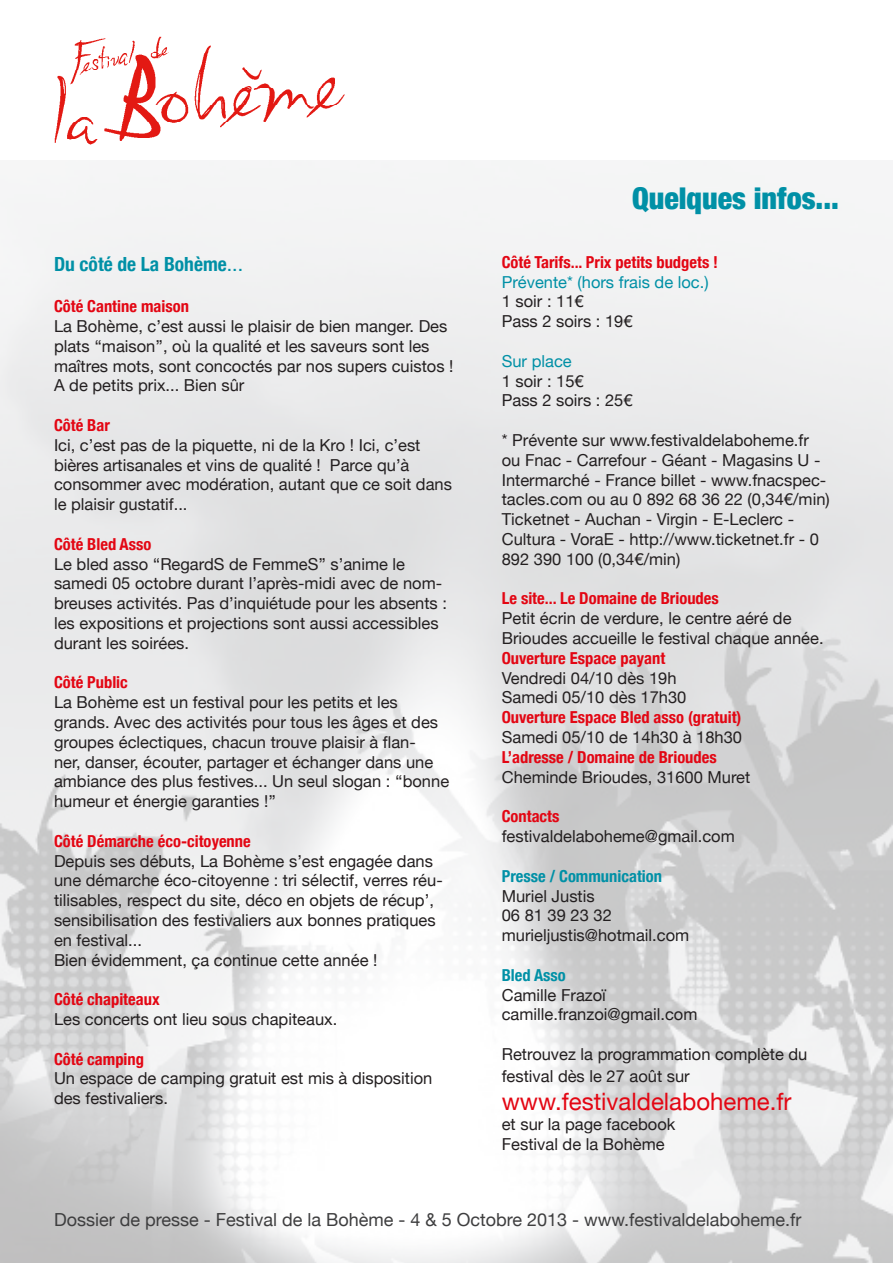
<style>
.page{position:relative;width:893px;height:1263px;background:#fff}
.page>*{position:absolute;margin:0;border:0;box-sizing:border-box;transform-origin:0 0}
.t1{font:900 condensed 30px "Helvetica Neue";color:#0090a6}
.t2{font:24px "Helvetica Neue";color:#e30613}
.t3{font:700 condensed 19.5px "Helvetica Neue";color:#0090a6}
.t4{font:18px "Helvetica Neue";color:#3e3e3f}
.t5{font:16.5px/19.8px "Helvetica Neue";color:#231f20}
.t6{font:700 condensed 16.5px "Helvetica Neue";color:#e30613}
.t7{font:16.5px "Helvetica Neue";color:#0090a6}
.s1{font-weight:400;font-stretch:normal}
.s2{font-weight:700;font-stretch:condensed;color:#e30613}
.s3{font-weight:700;font-stretch:condensed;color:#0090a6}
</style>
<div class="page">
<img style="left:0;top:160px;width:893px;height:1103px">
<img style="left:54px;top:36px;width:291px;height:109px">
<p class="t3" style="left:54px;top:248px;width:191px">Du côté de La Bohème<span class="s1">...</span></p>
<p class="t6" style="left:54px;top:292px;width:136px">Côté Cantine maison</p>
<p class="t5" style="left:54px;top:317px;width:401px">La Bohème, c’est aussi le plaisir de bien manger. Des plats ‘‘maison’’, où la qualité et les saveurs sont les maîtres mots, sont concoctés par nos supers cuistos !<br>A de petits prix... Bien sûr</p>
<p class="t5" style="left:54px;top:416px;width:399px"><span class="s2">Côté Bar<br></span>Ici, c’est pas de la piquette, ni de la Kro ! Ici, c’est bières artisanales et vins de qualité ! Parce qu’à consommer avec modération, autant que ce soit dans le plaisir gustatif...</p>
<p class="t5" style="left:54px;top:535px;width:395px"><span class="s2">Côté Bled Asso<br></span>Le bled asso ‘‘RegardS de FemmeS’’ s’anime le samedi 05 octobre durant l’après-midi avec de nom&shy;breuses activités. Pas d’inquiétude pour les absents : les expositions et projections sont aussi accessibles durant les soirées.</p>
<p class="t5" style="left:54px;top:673px;width:397px"><span class="s2">Côté Public<br></span>La Bohème est un festival pour les petits et les grands. Avec des activités pour tous les âges et des groupes éclectiques, chacun trouve plaisir à flan-<br>ner, danser, écouter, partager et échanger dans une ambiance des plus festives... Un seul slogan : ‘‘bonne humeur et énergie garanties !’’</p>
<p class="t5" style="left:54px;top:832px;width:390px"><span class="s2">Côté Démarche éco-citoyenne<br></span>Depuis ses débuts, La Bohème s’est engagée dans une démarche éco-citoyenne : tri sélectif, verres réu&shy;tilisables, respect du site, déco en objets de récup’, sensibilisation des festivaliers aux bonnes pratiques en festival...</p>
<p class="t5" style="left:54px;top:951px;width:325px">Bien évidemment, ça continue cette année !</p>
<p class="t5" style="left:54px;top:990px;width:285px"><span class="s2">Côté chapiteaux<br></span>Les concerts ont lieu sous chapiteaux.</p>
<p class="t5" style="left:54px;top:1050px;width:380px"><span class="s2">Côté camping<br></span>Un espace de camping gratuit est mis à disposition des festivaliers.</p>
<p class="t1" style="left:632px;top:173px;width:208px">Quelques infos...</p>
<p class="t6" style="left:502px;top:248px;width:218px">Côté Tarifs... Prix petits budgets !</p>
<p class="t7" style="left:502px;top:270px;width:208px">Prévente* (hors frais de loc.)</p>
<p class="t5" style="left:502px;top:293px;width:83px">1 soir : 11€</p>
<p class="t5" style="left:502px;top:312px;width:132px">Pass 2 soirs : 19€</p>
<p class="t7" style="left:502px;top:349px;width:71px">Sur place</p>
<p class="t5" style="left:502px;top:372px;width:83px">1 soir : 15€</p>
<p class="t5" style="left:502px;top:392px;width:132px">Pass 2 soirs : 25€</p>
<p class="t5" style="left:502px;top:431px;width:330px">* Prévente sur www.festivaldelaboheme.fr ou Fnac - Carrefour - Géant - Magasins U - Intermarché - France billet - www.fnacspec&shy;tacles.com ou au 0 892 68 36 22 (0,34€/min)</p>
<p class="t5" style="left:502px;top:510px;width:319px">Ticketnet - Auchan - Virgin - E-Leclerc -<br>Cultura - VoraE - http://www.ticketnet.fr - 0<br>892 390 100 (0,34€/min)</p>
<p class="t6" style="left:502px;top:585px;width:219px">Le site... Le Domaine de Brioudes</p>
<p class="t5" style="left:502px;top:609px;width:323px">Petit écrin de verdure, le centre aéré de<br>Brioudes accueille le festival chaque année.<br><span class="s2">Ouverture Espace payant</span></p>
<p class="t5" style="left:502px;top:669px;width:186px">Vendredi 04/10 dès 19h<br>Samedi 05/10 dès 17h30</p>
<p class="t6" style="left:502px;top:704px;width:241px">Ouverture Espace Bled asso (gratuit)</p>
<p class="t5" style="left:502px;top:728px;width:242px">Samedi 05/10 de 14h30 à 18h30</p>
<p class="t6" style="left:502px;top:743px;width:216px">L’adresse / Domaine de Brioudes</p>
<p class="t5" style="left:502px;top:768px;width:250px">Cheminde Brioudes, 31600 Muret</p>
<p class="t6" style="left:502px;top:803px;width:59px">Contacts</p>
<p class="t5" style="left:502px;top:827px;width:234px">festivaldelaboheme@gmail.com</p>
<p class="t5" style="left:502px;top:867px;width:189px"><span class="s3">Presse / Communication<br></span>Muriel Justis<br>06 81 39 23 32 murieljustis@hotmail.com</p>
<p class="t5" style="left:502px;top:966px;width:197px"><span class="s3">Bled Asso<br></span>Camille Frazoï camille.franzoi@gmail.com</p>
<p class="t5" style="left:502px;top:1044px;width:307px;line-height:21.6px">Retrouvez la programmation complète du festival dès le 27 août sur</p>
<p class="t2" style="left:502px;top:1084px;width:291px">www.festivaldelaboheme.fr</p>
<p class="t5" style="left:502px;top:1115px;width:175px">et sur la page facebook</p>
<p class="t5" style="left:502px;top:1135px;width:164px">Festival de la Bohème</p>
<p class="t4" style="left:54px;top:1207px;width:749px">Dossier de presse - Festival de la Bohème - 4 &amp; 5 Octobre 2013 - www.festivaldelaboheme.fr</p>
</div>
